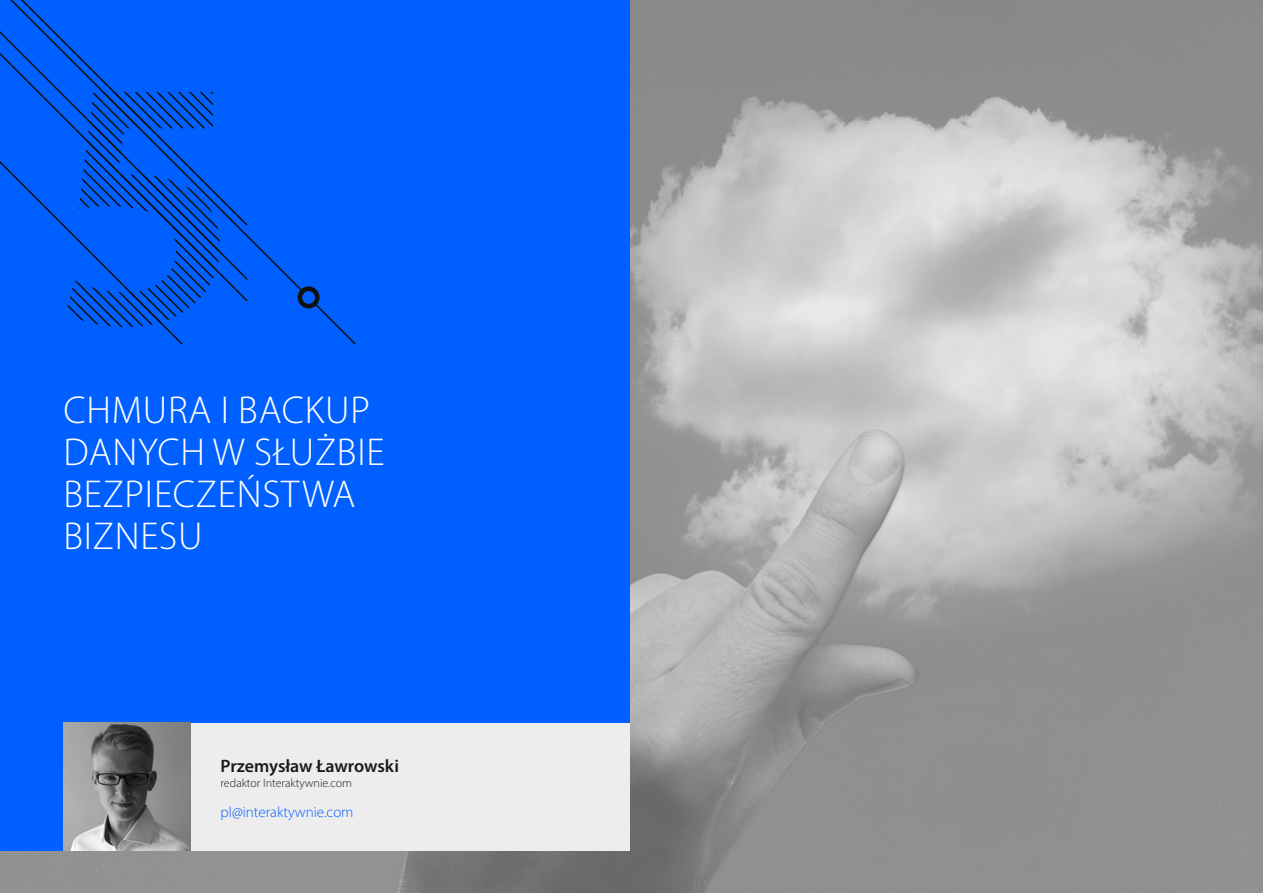
<style>
.page{position:relative;width:1263px;height:893px;background:#fff}
.page>*{position:absolute;margin:0;border:0;box-sizing:border-box;transform-origin:0 0}
.t1{font:300 39px/42px "Myriad Pro";letter-spacing:.02em;color:#fff}
.t2{font:600 18px "Myriad Pro";letter-spacing:-.005em;color:#1a1a1a}
.t3{font:300 15px "Myriad Pro";color:#0060ff}
.t4{font:300 12px "Myriad Pro";color:#1a1a1a}
</style>
<div class="page">
<img style="left:0;top:0;width:1263px;height:893px">
<div style="left:0;top:0;width:629px;height:850px;background:#0060ff"></div>
<div style="left:63px;top:723px;width:566px;height:127px;background:#ededed"></div>
<svg style="left:313px;top:304px;width:43px;height:41px"></svg>
<svg style="left:184px;top:92px;width:65px;height:211px"></svg>
<svg style="left:0;top:0;width:184px;height:345px"></svg>
<div style="left:298px;top:286px;width:22px;height:22px;border:5px solid #111;border-radius:50%"></div>
<img style="left:63px;top:723px;width:127px;height:127px">
<p class="t1" style="left:63px;top:389px;width:323px">CHMURA I BACKUP<br>DANYCH W SŁUŻBIE<br>BEZPIECZEŃSTWA<br>BIZNESU</p>
<p class="t2" style="left:221px;top:755px;width:180px">Przemysław Ławrowski</p>
<p class="t4" style="left:221px;top:776px;width:133px">redaktor Interaktywnie.com</p>
<p class="t3" style="left:221px;top:803px;width:135px">pl@interaktywnie.com</p>
</div>
